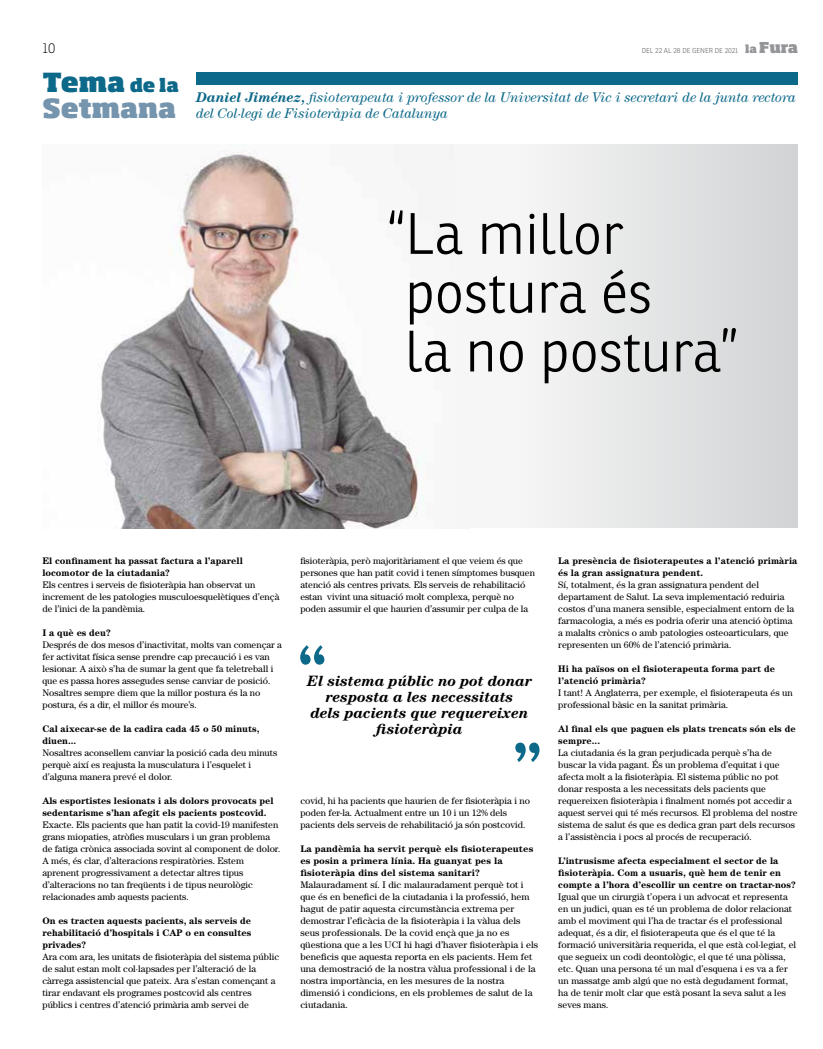
<style>
.page{position:relative;width:823px;height:1049px;background:#fff}
.page>*{position:absolute;margin:0;border:0;box-sizing:border-box;transform-origin:0 0}
.t1{font:300 56.6px/58.8px "Ronnia";color:#000}
.t2{font:800 26px/26.1px "Soho Std";letter-spacing:-.005em;color:#7594ad}
.t3{font:italic 700 15px/16px "Century";letter-spacing:-.005em;color:#000;text-align:center}
.t4{font:italic 14px/16px "Century";letter-spacing:-.005em;color:#0d6989}
.t5{font:100 14px "Ronnia";color:#000}
.t6{font:9.5px/12px "Century";letter-spacing:.005em;color:#000}
.t7{font:700 9.5px/12px "Century";letter-spacing:.005em;color:#000}
.t8{font:300 7px "Ronnia";color:#6d6e71}
.s1{font-family:"Soho Std";font-weight:800;font-size:10.9px;color:#939598}
.s2{font-family:"Soho Std";font-weight:800;font-size:14.8px;color:#939598}
.s3{color:#0d6989}
.s4{font-size:18px;color:#0d6989}
.s5{font-weight:700}
</style>
<div class="page">
<div style="left:196px;top:72px;width:601px;height:12px;background:#0d6989"></div>
<svg style="left:300px;top:645px;width:24px;height:20px"></svg>
<svg style="left:515px;top:742px;width:24px;height:20px"></svg>
<img style="left:98px;top:144px;width:355px;height:384px">
<div style="left:453px;top:144px;width:344px;height:384px;background:linear-gradient(to right,#fcfbfb,#d2d4d5)"></div>
<h3 class="t5" style="left:43px;top:40px;width:14px">10</h3>
<p class="t8" style="left:641px;top:46px;width:158px">DEL 22 AL 28 DE GENER DE 2021 <span class="s1">la</span> <span class="s2">Fura</span></p>
<h2 class="t2" style="left:43px;top:69px;width:138px"><span class="s3">Tema</span> <span class="s4">de la<br></span>Setmana</h2>
<h3 class="t4" style="left:196px;top:89px;width:600px"><span class="s5">Daniel Jiménez,</span> fisioterapeuta i professor de la Universitat de Vic i secretari de la junta rectora del Col·legi de Fisioteràpia de Catalunya</h3>
<h1 class="t1" style="left:405px;top:204px;width:334px;text-indent:-19px">“La millor postura és<br>la no postura”</h1>
<p class="t7" style="left:42px;top:555px;width:202px">El confinament ha passat factura a l’aparell locomotor de la ciutadania?</p>
<p class="t6" style="left:42px;top:579px;width:238px">Els centres i serveis de fisioteràpia han observat un increment de les patologies musculoesquelètiques d’ençà de l’inici de la pandèmia.</p>
<p class="t7" style="left:42px;top:627px;width:70px">I a què es deu?</p>
<p class="t6" style="left:42px;top:639px;width:241px">Després de dos mesos d’inactivitat, molts van començar a fer activitat física sense prendre cap precaució i es van lesionar. A això s’ha de sumar la gent que fa teletreball i que es passa hores assegudes sense canviar de posició.<br>Nosaltres sempre diem que la millor postura és la no postura, és a dir, el millor és moure’s.</p>
<p class="t7" style="left:42px;top:723px;width:218px">Cal aixecar-se de la cadira cada 45 o 50 minuts, diuen...</p>
<p class="t6" style="left:42px;top:747px;width:236px">Nosaltres aconsellem canviar la posició cada deu minuts perquè així es reajusta la musculatura i l’esquelet i d’alguna manera prevé el dolor.</p>
<p class="t7" style="left:42px;top:795px;width:232px">Als esportistes lesionats i als dolors provocats pel sedentarisme s’han afegit els pacients postcovid.</p>
<p class="t6" style="left:42px;top:819px;width:239px">Exacte. Els pacients que han patit la covid-19 manifesten grans miopaties, atròfies musculars i un gran problema de fatiga crònica associada sovint al component de dolor.<br>A més, és clar, d’alteracions respiratòries. Estem aprenent progressivament a detectar altres tipus d’alteracions no tan freqüents i de tipus neurològic relacionades amb aquests pacients.</p>
<p class="t7" style="left:42px;top:915px;width:210px;text-align:justify">On es tracten aquests pacients, als serveis de rehabilitació d’hospitals i CAP o en consultes privades?</p>
<p class="t6" style="left:42px;top:951px;width:238px">Ara com ara, les unitats de fisioteràpia del sistema públic de salut estan molt col·lapsades per l’alteració de la càrrega assistencial que pateix. Ara s’estan començant a tirar endavant els programes postcovid als centres públics i centres d’atenció primària amb servei de</p>
<p class="t6" style="left:300px;top:555px;width:236px">fisioteràpia, però majoritàriament el que veiem és que persones que han patit covid i tenen símptomes busquen atenció als centres privats. Els serveis de rehabilitació estan vivint una situació molt complexa, perquè no poden assumir el que haurien d’assumir per culpa de la</p>
<h3 class="t3" style="left:307px;top:672px;width:226px">El sistema públic no pot donar resposta a les necessitats<br>dels pacients que requereixen fisioteràpia</h3>
<p class="t6" style="left:300px;top:795px;width:231px">covid, hi ha pacients que haurien de fer fisioteràpia i no poden fer-la. Actualment entre un 10 i un 12% dels pacients dels serveis de rehabilitació ja són postcovid.</p>
<p class="t7" style="left:300px;top:843px;width:234px">La pandèmia ha servit perquè els fisioterapeutes es posin a primera línia. Ha guanyat pes la fisioteràpia dins del sistema sanitari?</p>
<p class="t6" style="left:300px;top:879px;width:239px">Malauradament sí. I dic malauradament perquè tot i que és en benefici de la ciutadania i la professió, hem hagut de patir aquesta circumstància extrema per demostrar l’eficàcia de la fisioteràpia i la vàlua dels seus professionals. De la covid ençà que ja no es qüestiona que a les UCI hi hagi d’haver fisioteràpia i els beneficis que aquesta reporta en els pacients. Hem fet una demostració de la nostra vàlua professional i de la nostra importància, en les mesures de la nostra dimensió i condicions, en els problemes de salut de la ciutadania.</p>
<p class="t7" style="left:558px;top:555px;width:241px">La presència de fisioterapeutes a l’atenció primària és la gran assignatura pendent.</p>
<p class="t6" style="left:558px;top:579px;width:237px">Sí, totalment, és la gran assignatura pendent del departament de Salut. La seva implementació reduiria costos d’una manera sensible, especialment entorn de la farmacologia, a més es podria oferir una atenció òptima a malalts crònics o amb patologies osteoarticulars, que representen un 60% de l’atenció primària.</p>
<p class="t7" style="left:558px;top:663px;width:218px">Hi ha països on el fisioterapeuta forma part de l’atenció primària?</p>
<p class="t6" style="left:558px;top:687px;width:236px">I tant! A Anglaterra, per exemple, el fisioterapeuta és un professional bàsic en la sanitat primària.</p>
<p class="t7" style="left:558px;top:723px;width:239px">Al final els que paguen els plats trencats són els de sempre...</p>
<p class="t6" style="left:558px;top:747px;width:241px">La ciutadania és la gran perjudicada perquè s’ha de buscar la vida pagant. És un problema d’equitat i que afecta molt a la fisioteràpia. El sistema públic no pot donar resposta a les necessitats dels pacients que requereixen fisioteràpia i finalment només pot accedir a aquest servei qui té més recursos. El problema del nostre sistema de salut és que es dedica gran part dels recursos a l’assistència i pocs al procés de recuperació.</p>
<p class="t7" style="left:558px;top:855px;width:239px">L’intrusisme afecta especialment el sector de la fisioteràpia. Com a usuaris, què hem de tenir en compte a l’hora d’escollir un centre on tractar-nos?</p>
<p class="t6" style="left:558px;top:891px;width:239px">Igual que un cirurgià t’opera i un advocat et representa en un judici, quan es té un problema de dolor relacionat amb el moviment qui l’ha de tractar és el professional adequat, és a dir, el fisioterapeuta que és el que té la formació universitària requerida, el que està col·legiat, el que segueix un codi deontològic, el que té una pòlissa, etc. Quan una persona té un mal d’esquena i es va a fer un massatge amb algú que no està degudament format, ha de tenir molt clar que està posant la seva salut a les seves mans.</p>
</div>
